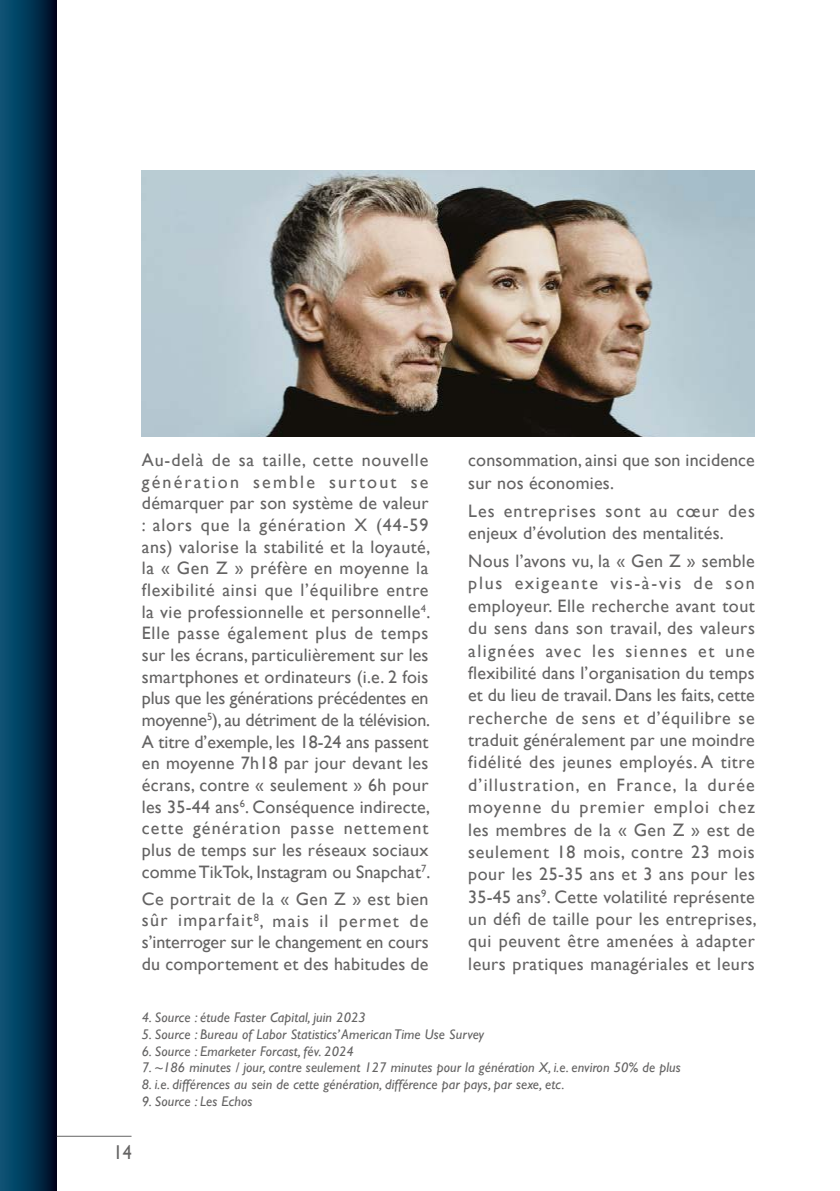
<style>
.page{position:relative;width:840px;height:1191px;background:#fff}
.page>*{position:absolute;margin:0;border:0;box-sizing:border-box;transform-origin:0 0}
.t1{font:20px "Gill Sans";color:#646363;scale:.9 1}
.t2{font:18px/21.6px "Gill Sans";letter-spacing:.015em;color:#646363;text-align:justify}
.t3{font:italic 14px "Gill Sans";letter-spacing:.01em;color:#646363}
</style>
<div class="page">
<div style="left:0;top:0;width:57px;height:1191px;background:linear-gradient(to right,#085b7f,#000c25)"></div>
<hr style="left:57px;top:1135px;width:74px;height:1px;background:#646363">
<img style="left:142px;top:170px;width:612px;height:267px">
<p class="t2" style="left:142px;top:449px;width:290px">Au-delà de sa taille, cette nouvelle génération semble surtout se démarquer par son système de valeur : alors que la génération X (44-59 ans) valorise la stabilité et la loyauté, la « Gen Z » préfère en moyenne la flexibilité ainsi que l’équilibre entre la vie professionnelle et personnelle<sup>4</sup>.<br>Elle passe également plus de temps sur les écrans, particulièrement sur les smartphones et ordinateurs (i.e. 2 fois plus que les générations précédentes en moyenne<sup>5</sup>), au détriment de la télévision.<br>A titre d’exemple, les 18-24 ans passent en moyenne 7h18 par jour devant les écrans, contre « seulement » 6h pour les 35-44 ans<sup>6</sup>. Conséquence indirecte, cette génération passe nettement plus de temps sur les réseaux sociaux comme TikTok, Instagram ou Snapchat<sup>7</sup>.</p>
<p class="t2" style="left:142px;top:887px;width:288px">Ce portrait de la « Gen Z » est bien sûr imparfait<sup>8</sup>, mais il permet de s’interroger sur le changement en cours du comportement et des habitudes de</p>
<p class="t2" style="left:468px;top:449px;width:288px;line-height:22.4px">consommation, ainsi que son incidence sur nos économies.</p>
<p class="t2" style="left:468px;top:499px;width:288px;line-height:22.4px">Les entreprises sont au cœur des enjeux d’évolution des mentalités.</p>
<p class="t2" style="left:468px;top:549px;width:290px;line-height:22.4px">Nous l’avons vu, la « Gen Z » semble plus exigeante vis-à-vis de son employeur. Elle recherche avant tout du sens dans son travail, des valeurs alignées avec les siennes et une flexibilité dans l’organisation du temps et du lieu de travail. Dans les faits, cette recherche de sens et d’équilibre se traduit généralement par une moindre fidélité des jeunes employés. A titre d’illustration, en France, la durée moyenne du premier emploi chez les membres de la « Gen Z » est de seulement 18 mois, contre 23 mois pour les 25-35 ans et 3 ans pour les 35-45 ans<sup>9</sup>. Cette volatilité représente un défi de taille pour les entreprises, qui peuvent être amenées à adapter leurs pratiques managériales et leurs</p>
<p class="t3" style="left:142px;top:1009px;width:225px">4. Source : étude Faster Capital, juin 2023</p>
<p class="t3" style="left:142px;top:1026px;width:343px">5. Source : Bureau of Labor Statistics’ American Time Use Survey</p>
<p class="t3" style="left:142px;top:1043px;width:213px">6. Source : Emarketer Forcast, fév. 2024</p>
<p class="t3" style="left:142px;top:1059px;width:540px">7. ~186 minutes / jour, contre seulement 127 minutes pour la génération X, i.e. environ 50% de plus</p>
<p class="t3" style="left:142px;top:1076px;width:424px">8. i.e. différences au sein de cette génération, différence par pays, par sexe, etc.</p>
<p class="t3" style="left:142px;top:1093px;width:112px">9. Source : Les Echos</p>
<p class="t1" style="left:113px;top:1140px;width:22px">14</p>
</div>
